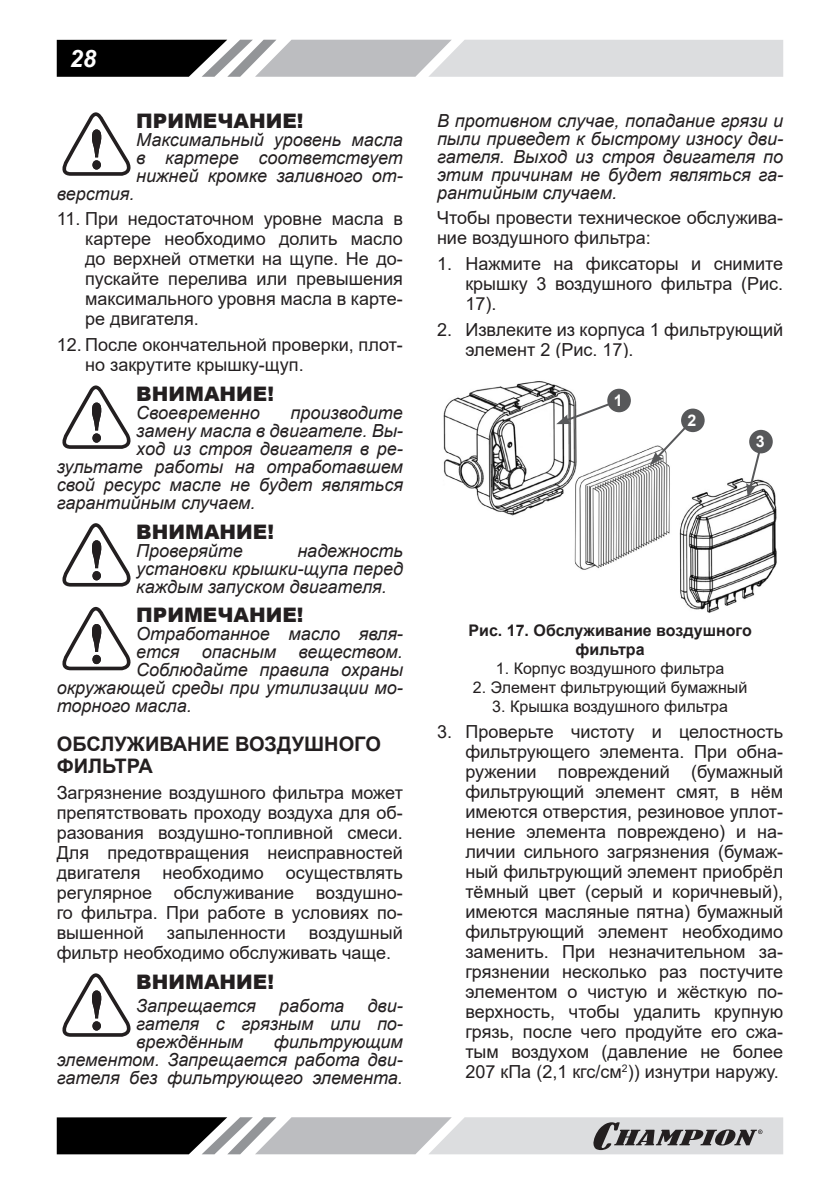
<style>
.page{position:relative;width:840px;height:1191px;background:#fff}
.page>*{position:absolute;margin:0;border:0;box-sizing:border-box;transform-origin:0 0}
.t1{font:italic 700 24px "Arial";color:#fff}
.ВНИМАНИЕ{font:900 20px "Arial";color:#231f20}
.Заголовок2{font:700 20px/22px "Arial";color:#231f20}
.Текст_список{font:18px/20px "Arial";color:#231f20;text-align:justify}
.ВНИМАНИЕ_ТЕКСТ{font:italic 18px/18px "Arial";color:#231f20;text-align:justify}
.Текст_основной{font:18px/20px "Arial";color:#231f20}
.РИСУНОК_список_по_центру{font:16px "Arial";color:#231f20}
.РИСУНОК{font:700 16px/19.2px "Arial";color:#231f20;text-align:center}
.Цифра{font:700 16px "Arial";color:#fff}
</style>
<div class="page">
<svg style="left:57px;top:40px;width:725px;height:37px;background:#a7a8a9"></svg>
<svg style="left:57px;top:1117px;width:725px;height:37px;background:#9c9c9e"></svg>
<svg style="left:62px;top:112px;width:69px;height:64px"></svg>
<svg style="left:62px;top:385px;width:69px;height:64px"></svg>
<svg style="left:62px;top:523px;width:69px;height:63px"></svg>
<svg style="left:62px;top:607px;width:69px;height:63px"></svg>
<svg style="left:62px;top:973px;width:69px;height:63px"></svg>
<img style="left:443px;top:381px;width:334px;height:232px">
<svg style="left:556px;top:397px;width:66px;height:27px"></svg>
<svg style="left:649px;top:416px;width:47px;height:49px"></svg>
<svg style="left:745px;top:439px;width:19px;height:59px"></svg>
<div style="left:748px;top:430px;width:24px;height:23px;background:#57585a;border-radius:50%"></div>
<div style="left:680px;top:408px;width:24px;height:24px;background:#57585a;border-radius:50%"></div>
<div style="left:607px;top:389px;width:23px;height:23px;background:#57585a;border-radius:50%"></div>
<h1 class="t1" style="left:70px;top:42px;width:28px">28</h1>
<p class="ВНИМАНИЕ" style="left:136px;top:106px;width:169px">ПРИМЕЧАНИЕ!</p>
<p class="ВНИМАНИЕ_ТЕКСТ" style="left:136px;top:131px;width:268px">Максимальный уровень масла в картере соответствует нижней кромке заливного от-</p>
<p class="ВНИМАНИЕ_ТЕКСТ" style="left:57px;top:185px;width:79px">верстия.</p>
<p class="Текст_список" style="left:85px;top:209px;width:319px;text-indent:-28px">11. При недостаточном уровне масла в картере необходимо долить масло до верхней отметки на щупе. Не до&shy;пускайте перелива или превышения максимального уровня масла в карте&shy;ре двигателя.</p>
<p class="Текст_список" style="left:85px;top:335px;width:319px;text-indent:-28px">12. После окончательной проверки, плот&shy;но закрутите крышку-щуп.</p>
<p class="ВНИМАНИЕ" style="left:136px;top:379px;width:139px">ВНИМАНИЕ!</p>
<p class="ВНИМАНИЕ_ТЕКСТ" style="left:136px;top:404px;width:125px">Своевременно</p>
<p class="ВНИМАНИЕ_ТЕКСТ" style="left:290px;top:404px;width:114px">производите</p>
<p class="ВНИМАНИЕ_ТЕКСТ" style="left:136px;top:422px;width:268px">замену масла в двигателе. Вы-</p>
<p class="ВНИМАНИЕ_ТЕКСТ" style="left:136px;top:440px;width:268px">ход из строя двигателя в ре-</p>
<p class="ВНИМАНИЕ_ТЕКСТ" style="left:57px;top:458px;width:347px">зультате работы на отработавшем</p>
<p class="ВНИМАНИЕ_ТЕКСТ" style="left:57px;top:476px;width:347px">свой ресурс масле не будет являться</p>
<p class="ВНИМАНИЕ_ТЕКСТ" style="left:57px;top:494px;width:200px">гарантийным случаем.</p>
<p class="ВНИМАНИЕ" style="left:136px;top:517px;width:139px">ВНИМАНИЕ!</p>
<p class="ВНИМАНИЕ_ТЕКСТ" style="left:136px;top:541px;width:108px">Проверяйте</p>
<p class="ВНИМАНИЕ_ТЕКСТ" style="left:136px;top:541px;width:268px;text-indent:161px">надежность установки крышки-щупа перед каждым запуском двигателя.</p>
<p class="ВНИМАНИЕ" style="left:136px;top:600px;width:169px">ПРИМЕЧАНИЕ!</p>
<p class="ВНИМАНИЕ_ТЕКСТ" style="left:136px;top:625px;width:268px">Отработанное масло явля-</p>
<p class="ВНИМАНИЕ_ТЕКСТ" style="left:136px;top:643px;width:268px">ется опасным веществом.</p>
<p class="ВНИМАНИЕ_ТЕКСТ" style="left:136px;top:661px;width:268px">Соблюдайте правила охраны</p>
<p class="ВНИМАНИЕ_ТЕКСТ" style="left:57px;top:679px;width:347px">окружающей среды при утилизации мо-</p>
<p class="ВНИМАНИЕ_ТЕКСТ" style="left:57px;top:697px;width:136px">торного масла.</p>
<p class="Заголовок2" style="left:57px;top:733px;width:325px">ОБСЛУЖИВАНИЕ ВОЗДУШНОГО<br>ФИЛЬТРА</p>
<p class="Текст_основной" style="left:57px;top:782px;width:347px;text-align:justify">Загрязнение воздушного фильтра может препятствовать проходу воздуха для об&shy;разования воздушно-топливной смеси.<br>Для предотвращения неисправностей двигателя необходимо осуществлять регулярное обслуживание воздушно&shy;го фильтра. При работе в условиях по&shy;вышенной</p>
<p class="Текст_основной" style="left:57px;top:922px;width:347px;text-indent:252px">воздушный фильтр необходимо обслуживать чаще.</p>
<p class="ВНИМАНИЕ" style="left:136px;top:967px;width:139px">ВНИМАНИЕ!</p>
<p class="ВНИМАНИЕ_ТЕКСТ" style="left:136px;top:997px;width:121px">Запрещается</p>
<p class="ВНИМАНИЕ_ТЕКСТ" style="left:279px;top:997px;width:66px">работа</p>
<p class="Текст_основной" style="left:167px;top:922px;width:120px">запыленности</p>
<p class="ВНИМАНИЕ_ТЕКСТ" style="left:136px;top:997px;width:268px;text-indent:231px">дви&shy;гателя с грязным или по&shy;вреждённым</p>
<p class="ВНИМАНИЕ_ТЕКСТ" style="left:57px;top:1033px;width:347px;text-indent:217px">фильтрующим элементом. Запрещается работа дви&shy;гателя без фильтрующего элемента.</p>
<p class="ВНИМАНИЕ_ТЕКСТ" style="left:437px;top:111px;width:347px">В противном случае, попадание грязи и пыли приведет к быстрому износу дви&shy;гателя. Выход из строя двигателя по этим причинам не будет являться га&shy;рантийным случаем.</p>
<p class="Текст_основной" style="left:437px;top:208px;width:347px">Чтобы провести техническое обслужива&shy;ние воздушного фильтра:</p>
<p class="Текст_список" style="left:465px;top:253px;width:319px;text-indent:-28px">1. Нажмите на фиксаторы и снимите крышку 3 воздушного фильтра (Рис.<br>17).</p>
<p class="Текст_список" style="left:465px;top:319px;width:319px;text-indent:-28px">2. Извлеките из корпуса 1 фильтрующий элемент 2 (Рис. 17).</p>
<p class="Цифра" style="left:613px;top:389px;width:10px">1</p>
<p class="Цифра" style="left:687px;top:409px;width:10px">2</p>
<p class="Цифра" style="left:755px;top:430px;width:10px">3</p>
<p class="РИСУНОК" style="left:468px;top:620px;width:284px">Рис. 17. Обслуживание воздушного фильтра</p>
<p class="РИСУНОК_список_по_центру" style="left:495px;top:657px;width:230px">1. Корпус воздушного фильтра</p>
<p class="РИСУНОК_список_по_центру" style="left:472px;top:676px;width:276px">2. Элемент фильтрующий бумажный</p>
<p class="РИСУНОК_список_по_центру" style="left:492px;top:695px;width:237px">3. Крышка воздушного фильтра</p>
<p class="Текст_список" style="left:465px;top:721px;width:319px;text-indent:-28px">3. Проверьте чистоту и целостность фильтрующего элемента. При обна&shy;ружении повреждений (бумажный фильтрующий элемент смят, в нём имеются отверстия, резиновое уплот&shy;нение элемента повреждено) и на&shy;личии сильного загрязнения (бумаж&shy;ный фильтрующий элемент приобрёл тёмный цвет (серый и коричневый), имеются масляные пятна) бумажный фильтрующий элемент необходимо заменить. При незначительном за&shy;грязнении несколько раз постучите элементом о чистую и жёсткую по&shy;верхность, чтобы удалить крупную грязь, после чего продуйте его сжа&shy;тым воздухом (давление не более 207 кПа (2,1 кгс/см<sup>2</sup>)) изнутри наружу.</p>
</div>
